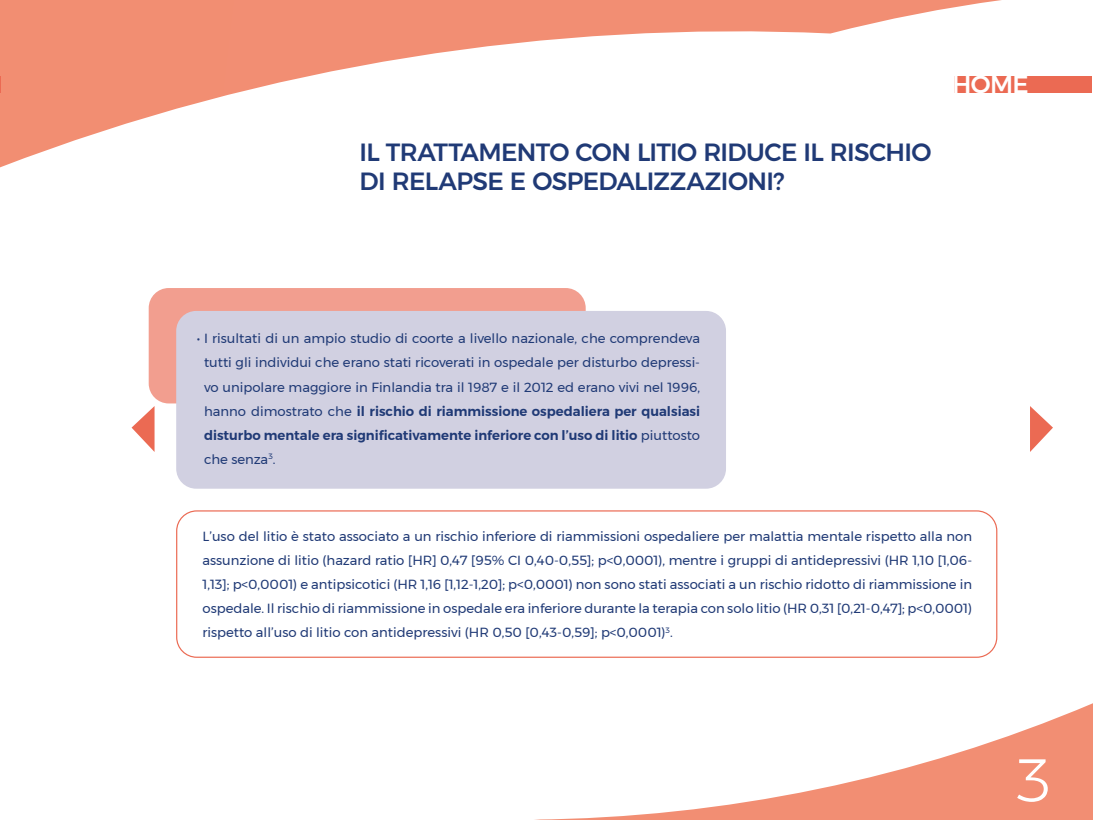
<style>
.page{position:relative;width:1093px;height:820px;background:#fff}
.page>*{position:absolute;margin:0;border:0;box-sizing:border-box;transform-origin:0 0}
.t1{font:300 60.4px "Montserrat";color:#fff}
.t2{font:500 24.8px/28.8px "Montserrat";letter-spacing:-.025em;color:#203a76}
.t3{font:500 24.56px "Montserrat";color:#fff}
.t4{font:13.2px/24px "Montserrat";color:#203a76;text-align:justify}
.s1{font-weight:600}
</style>
<div class="page">
<div style="left:149px;top:288px;width:437px;height:115px;background:#f29e8f;border-radius:20px"></div>
<svg style="left:564px;top:703px;width:529px;height:116px"></svg>
<svg style="left:22px;top:0;width:980px;height:159px"></svg>
<div style="left:954px;top:76px;width:138px;height:17px;background:#eb6a53"></div>
<div style="left:0;top:0;width:22px;height:168px;background:#f28e72"></div>
<svg style="left:1030px;top:406px;width:23px;height:46px"></svg>
<div style="left:176px;top:311px;width:550px;height:177px;background:#d1d0e1;border-radius:20px"></div>
<div style="left:176px;top:510px;width:821px;height:147px;border:1px solid #eb6a53;border-radius:20px"></div>
<svg style="left:132px;top:406px;width:23px;height:46px"></svg>
<p class="t2" style="left:359px;top:138px;width:573px">IL TRATTAMENTO CON LITIO RIDUCE IL RISCHIO<br>DI RELAPSE E OSPEDALIZZAZIONI?</p>
<p class="t3" style="left:952px;top:65px;width:78px">HOME</p>
<p class="t4" style="left:204px;top:326px;width:498px;text-indent:-7px">• I risultati di un ampio studio di coorte a livello nazionale, che comprendeva tutti gli individui che erano stati ricoverati in ospedale per disturbo depressi&shy;vo unipolare maggiore in Finlandia tra il 1987 e il 2012 ed erano vivi nel 1996, hanno dimostrato che <span class="s1">il rischio di riammissione ospedaliera per qualsiasi disturbo mentale era significativamente inferiore con l’uso di litio</span> piuttosto che senza<sup>3</sup>.</p>
<p class="t4" style="left:202px;top:524px;width:771px">L’uso del litio è stato associato a un rischio inferiore di riammissioni ospedaliere per malattia mentale rispetto alla non assunzione di litio (hazard ratio [HR] 0,47 [95% CI 0,40-0,55]; p&lt;0,0001), mentre i gruppi di antidepressivi (HR 1,10 [1,06- 1,13]; p&lt;0,0001) e antipsicotici (HR 1,16 [1,12-1,20]; p&lt;0,0001) non sono stati associati a un rischio ridotto di riammissione in ospedale. Il rischio di riammissione in ospedale era inferiore durante la terapia con solo litio (HR 0,31 [0,21-0,47]; p&lt;0,0001) rispetto all’uso di litio con antidepressivi (HR 0,50 [0,43-0,59]; p&lt;0,0001)<sup>3</sup>.</p>
<p class="t1" style="left:1016px;top:734px;width:37px">3</p>
</div>
